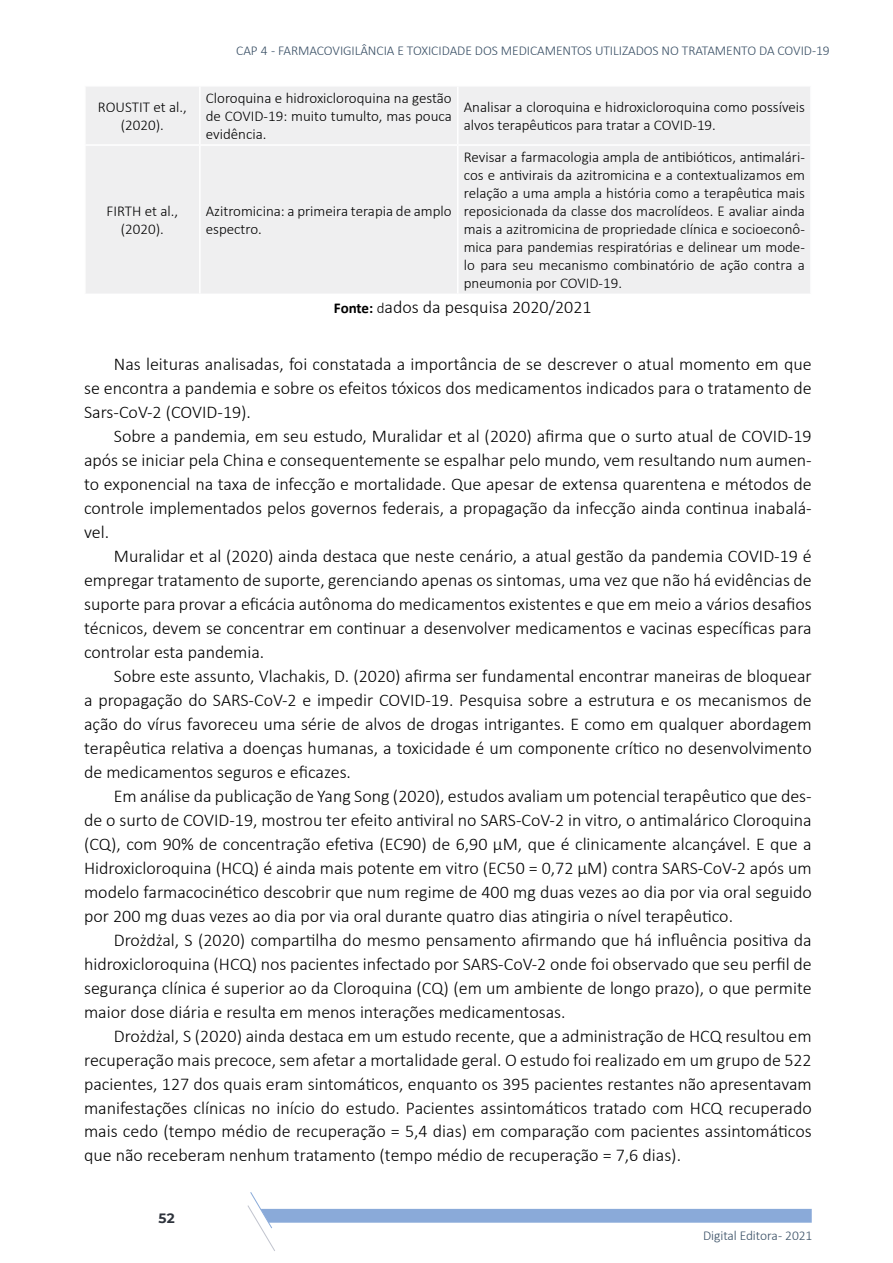
<style>
.page{position:relative;width:893px;height:1263px;background:#fff}
.page>*{position:absolute;margin:0;border:0;box-sizing:border-box;transform-origin:0 0}
.t1{font:300 18px/24px "Calibri";color:#000;text-align:justify}
.t2{font:300 15px/18px "Calibri";color:#000;text-align:center}
.t3{font:300 13.5px "Calibri";letter-spacing:-.005em;color:#384e64}
.t4{font:700 13.5px "Montserrat";color:#2e333c}
.s1{font-weight:700;font-size:15px}
.s2{font-size:15px}
</style>
<div class="page">
<div style="left:86px;top:87px;width:724px;height:206px;background:#efeff0"></div>
<hr style="left:199px;top:87px;width:2px;height:57px;background:#fff">
<hr style="left:457px;top:87px;width:2px;height:57px;background:#fff">
<hr style="left:84px;top:144px;width:116px;height:2px;background:#fff">
<hr style="left:200px;top:144px;width:258px;height:2px;background:#fff">
<hr style="left:199px;top:146px;width:2px;height:148px;background:#fff">
<hr style="left:458px;top:144px;width:354px;height:2px;background:#fff">
<hr style="left:457px;top:146px;width:2px;height:148px;background:#fff">
<svg style="left:247px;top:1192px;width:565px;height:59px"></svg>
<p class="t3" style="left:236px;top:42px;width:595px">CAP 4 - FARMACOVIGILÂNCIA E TOXICIDADE DOS MEDICAMENTOS UTILIZADOS NO TRATAMENTO DA COVID-19</p>
<p class="t2" style="left:98px;top:98px;width:90px">ROUSTIT et al., (2020).</p>
<p class="t2" style="left:206px;top:89px;width:247px;text-align:justify">Cloroquina e hidroxicloroquina na gestão de COVID-19: muito tumulto, mas pouca evidência.</p>
<p class="t2" style="left:464px;top:98px;width:343px;text-align:left">Analisar a cloroquina e hidroxicloroquina como possíveis alvos terapêuticos para tratar a COVID-19.</p>
<p class="t2" style="left:464px;top:148px;width:343px;text-align:justify">Revisar a farmacologia ampla de antibióticos, antimalári&shy;cos e antivirais da azitromicina e a contextualizamos em relação a uma ampla a história como a terapêutica mais reposicionada da classe dos macrolídeos. E avaliar ainda mais a azitromicina de propriedade clínica e socioeconô&shy;mica para pandemias respiratórias e delinear um mode&shy;lo para seu mecanismo combinatório de ação contra a pneumonia por COVID-19.</p>
<p class="t1" style="left:334px;top:295px;width:259px"><span class="s1">Fonte:</span> <span class="s2">d</span>ados da pesquisa 2020/2021</p>
<p class="t2" style="left:106px;top:202px;width:73px">FIRTH et al., (2020).</p>
<p class="t2" style="left:206px;top:202px;width:247px;text-align:left">Azitromicina: a primeira terapia de amplo espectro.</p>
<p class="t1" style="left:84px;top:351px;width:729px;text-indent:30px">Nas leituras analisadas, foi constatada a importância de se descrever o atual momento em que se encontra a pandemia e sobre os efeitos tóxicos dos medicamentos indicados para o tratamento de Sars-CoV-2 (COVID-19).</p>
<p class="t1" style="left:84px;top:423px;width:729px;text-indent:30px">Sobre a pandemia, em seu estudo, Muralidar et al (2020) afirma que o surto atual de COVID-19 após se iniciar pela China e consequentemente se espalhar pelo mundo, vem resultando num aumen&shy;to exponencial na taxa de infecção e mortalidade. Que apesar de extensa quarentena e métodos de controle implementados pelos governos federais, a propagação da infecção ainda continua inabalá&shy;vel.</p>
<p class="t1" style="left:84px;top:543px;width:729px;text-indent:30px">Muralidar et al (2020) ainda destaca que neste cenário, a atual gestão da pandemia COVID-19 é empregar tratamento de suporte, gerenciando apenas os sintomas, uma vez que não há evidências de suporte para provar a eficácia autônoma do medicamentos existentes e que em meio a vários desafios técnicos, devem se concentrar em continuar a desenvolver medicamentos e vacinas específicas para controlar esta pandemia.</p>
<p class="t1" style="left:84px;top:663px;width:729px;text-indent:30px">Sobre este assunto, Vlachakis, D. (2020) afirma ser fundamental encontrar maneiras de bloquear a propagação do SARS-CoV-2 e impedir COVID-19. Pesquisa sobre a estrutura e os mecanismos de ação do vírus favoreceu uma série de alvos de drogas intrigantes. E como em qualquer abordagem terapêutica relativa a doenças humanas, a toxicidade é um componente crítico no desenvolvimento de medicamentos seguros e eficazes.</p>
<p class="t1" style="left:84px;top:783px;width:729px;text-indent:30px">Em análise da publicação de Yang Song (2020), estudos avaliam um potencial terapêutico que des&shy;de o surto de COVID-19, mostrou ter efeito antiviral no SARS-CoV-2 in vitro, o antimalárico Cloroquina (CQ), com 90% de concentração efetiva (EC90) de 6,90 μM, que é clinicamente alcançável. E que a Hidroxicloroquina (HCQ) é ainda mais potente em vitro (EC50 = 0,72 μM) contra SARS-CoV-2 após um modelo farmacocinético descobrir que num regime de 400 mg duas vezes ao dia por via oral seguido por 200 mg duas vezes ao dia por via oral durante quatro dias atingiria o nível terapêutico.</p>
<p class="t1" style="left:84px;top:927px;width:729px;text-indent:30px">Drożdżal, S (2020) compartilha do mesmo pensamento afirmando que há influência positiva da hidroxicloroquina (HCQ) nos pacientes infectado por SARS-CoV-2 onde foi observado que seu perfil de segurança clínica é superior ao da Cloroquina (CQ) (em um ambiente de longo prazo), o que permite maior dose diária e resulta em menos interações medicamentosas.</p>
<p class="t1" style="left:84px;top:1023px;width:729px;text-indent:30px">Drożdżal, S (2020) ainda destaca em um estudo recente, que a administração de HCQ resultou em recuperação mais precoce, sem afetar a mortalidade geral. O estudo foi realizado em um grupo de 522 pacientes, 127 dos quais eram sintomáticos, enquanto os 395 pacientes restantes não apresentavam manifestações clínicas no início do estudo. Pacientes assintomáticos tratado com HCQ recuperado mais cedo (tempo médio de recuperação = 5,4 dias) em comparação com pacientes assintomáticos que não receberam nenhum tratamento (tempo médio de recuperação = 7,6 dias).</p>
<p class="t4" style="left:159px;top:1208px;width:18px">52</p>
<p class="t3" style="left:703px;top:1227px;width:111px">Digital Editora - 2021</p>
</div>
